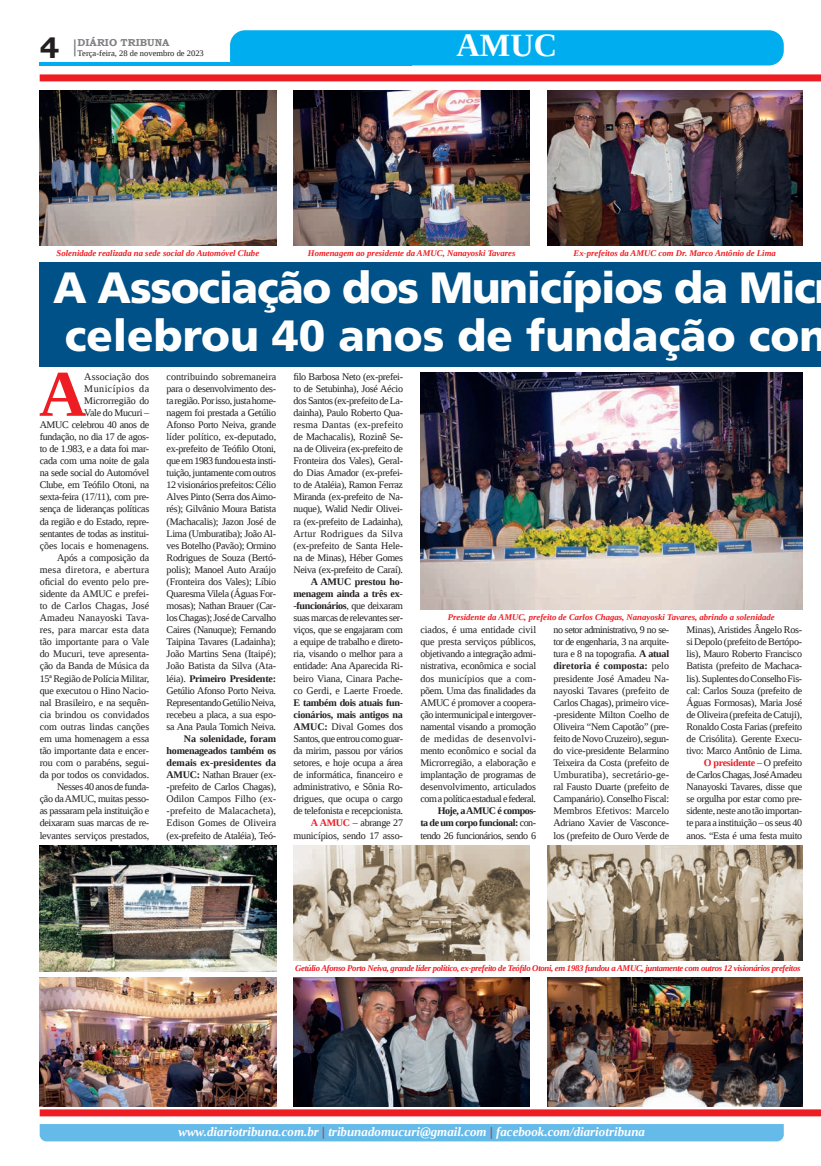
<style>
.page{position:relative;width:821px;height:1166px;background:#fff}
.page>*{position:absolute;margin:0;border:0;box-sizing:border-box;transform-origin:0 0}
.t1{font:700 65.36px "Liberation Serif";color:#ee1d23}
.t2{font:900 43.75px/48.1px "Frutiger LT Std";letter-spacing:-.03em;color:#fff}
.t3{font:700 32.38px "Liberation Serif";color:#fff}
.t4{font:700 29.31px "Bookman Old Style";color:#231f20}
.t5{font:italic 700 12.95px "Liberation Serif";color:#fff}
.t6{font:10.06px/12.1px "Liberation Serif";letter-spacing:-.025em;color:#231f20;text-align:justify}
.t7{font:700 10.06px/12.1px "Liberation Serif";letter-spacing:-.05em;color:#231f20;text-align:justify}
.t8{font:700 10.06px "Bookman Old Style";color:#808285}
.t9{font:italic 700 8.75px "Liberation Serif";color:#ee1d23}
.t10{font:italic 700 8.75px "Liberation Serif";letter-spacing:-.035em;color:#ee1d23}
.t11{font:8.4px "Liberation Serif";color:#231f20}
.s1{font-weight:700}
.s2{font-weight:700;color:#ee1d23}
.s3{font-weight:400}
.s4{color:#ee1d23}
</style>
<div class="page">
<div style="left:40px;top:263px;width:781px;height:104px;background:#005187"></div>
<svg style="left:74px;top:39px;width:2px;height:17px"></svg>
<hr style="left:40px;top:62px;width:372px;height:3px;background:#00aeef">
<div style="left:230px;top:30px;width:554px;height:35px;background:#00aeef"></div>
<div style="left:40px;top:1124px;width:744px;height:17px;background:#64bae9"></div>
<div style="left:40px;top:74px;width:781px;height:7px;background:#ee1d23"></div>
<div style="left:40px;top:1109px;width:781px;height:7px;background:#ee1d23"></div>
<img style="left:40px;top:90px;width:236px;height:156px">
<img style="left:547px;top:90px;width:255px;height:156px">
<img style="left:294px;top:90px;width:236px;height:156px">
<img style="left:40px;top:845px;width:236px;height:126px">
<img style="left:294px;top:845px;width:236px;height:115px">
<img style="left:547px;top:845px;width:255px;height:115px">
<img style="left:420px;top:373px;width:382px;height:237px">
<img style="left:40px;top:977px;width:236px;height:130px">
<img style="left:294px;top:977px;width:236px;height:130px">
<img style="left:547px;top:977px;width:255px;height:130px">
<h3 class="t4" style="left:40px;top:27px;width:21px">4</h3>
<p class="t8" style="left:78px;top:35px;width:93px">DIÁRIO TRIBUNA</p>
<p class="t11" style="left:78px;top:48px;width:128px">Terça-feira, 28 de novembro de 2023</p>
<h3 class="t3" style="left:457px;top:24px;width:102px">AMUC</h3>
<p class="t9" style="left:57px;top:247px;width:204px">Solenidade realizada na sede social do Automóvel Clube</p>
<p class="t9" style="left:308px;top:247px;width:209px">Homenagem ao presidente da AMUC, Nanayoski Tavares</p>
<p class="t9" style="left:574px;top:247px;width:204px">Ex-prefeitos da AMUC com Dr. Marco Antônio de Lima</p>
<h2 class="t2" style="left:53px;top:263px;width:764px">A Associação dos Municípios da Mic celebrou 40 anos de fundação co</h2>
<p class="t6" style="left:40px;top:370px;width:111px;text-align:right">Associação dos<br>Municípios da<br>Microrregião do<br>Vale do Mucuri –<br>AMUC celebrou 40 anos de fundação, no dia 17 de agos&shy;to de 1.983, e a data foi mar&shy;cada com uma noite de gala na sede social do Automóvel<br>Clube, em Teófilo Otoni, na sexta-feira (17/11), com pre&shy;sença de lideranças políticas da região e do Estado, repre&shy;sentantes de todas as institui&shy;ções locais e homenagens.<br>Após a composição da mesa diretora, e abertura oficial do evento pelo pre&shy;sidente da AMUC e prefei&shy;to de Carlos Chagas, José<br>Amadeu Nanayoski Tava&shy;res, para marcar esta data tão importante para o Vale do Mucuri, teve apresenta&shy;ção da Banda de Música da<br>15ª Região de Polícia Militar, que executou o Hino Nacio&shy;nal Brasileiro, e na sequên&shy;cia brindou os convidados com outras lindas canções em uma homenagem a essa tão importante data e encer&shy;rou com o parabéns, segui&shy;da por todos os convidados.<br>Nesses 40 anos de funda-<br>ção da AMUC, muitas pesso&shy;as passaram pela instituição e deixaram suas marcas de re&shy;levantes serviços prestados,</p>
<p class="t6" style="left:167px;top:370px;width:111px">contribuindo sobremaneira para o desenvolvimento des&shy;ta região. Por isso, justa home&shy;nagem foi prestada a Getúlio Afonso Porto Neiva, grande líder político, ex-deputado, ex-prefeito de Teófilo Otoni, que em 1983 fundou esta insti&shy;tuição, juntamente com outros 12 visionários prefeitos: Célio Alves Pinto (Serra dos Aimo&shy;rés); Gilvânio Moura Batista (Machacalis); Jazon José de Lima (Umburatiba); João Al&shy;ves Botelho (Pavão); Ormino Rodrigues de Souza (Bertó&shy;polis); Manoel Auto Araújo (Fronteira dos Vales); Líbio Quaresma Vilela (Águas For&shy;mosas); Nathan Brauer (Car&shy;los Chagas); José de Carvalho Caires (Nanuque); Fernando Taipina Tavares (Ladainha); João Martins Sena (Itaipé); João Batista da Silva (Ata&shy;léia). <span class="s1">Primeiro Presidente:<br></span>Getúlio Afonso Porto Neiva.<br>Representando Getúlio Neiva, recebeu a placa, a sua espo&shy;sa Ana Paula Tomich Neiva.</p>
<h1 class="t1" style="left:39px;top:350px;width:49px">A</h1>
<p class="t6" style="left:167px;top:732px;width:111px;text-indent:17px"><span class="s1">Na solenidade, foram homenageados também os demais ex-presidentes da AMUC:</span> Nathan Brauer (ex--prefeito de Carlos Chagas), Odilon Campos Filho (ex--prefeito de Malacacheta), Edison Gomes de Oliveira (ex-prefeito de Ataléia), Teó-</p>
<p class="t6" style="left:294px;top:370px;width:111px">filo Barbosa Neto (ex-prefei&shy;to de Setubinha), José Aécio dos Santos (ex-prefeito de La&shy;dainha), Paulo Roberto Qua&shy;resma Dantas (ex-prefeito de Machacalis), Rozinê Se&shy;na de Oliveira (ex-prefeito de Fronteira dos Vales), Geral&shy;do Dias Amador (ex-prefei&shy;to de Ataléia), Ramon Ferraz Miranda (ex-prefeito de Na&shy;nuque), Walid Nedir Olivei&shy;ra (ex-prefeito de Ladainha), Artur Rodrigues da Silva (ex-prefeito de Santa Hele&shy;na de Minas), Héber Gomes Neiva (ex-prefeito de Caraí).</p>
<p class="t6" style="left:293px;top:575px;width:111px;text-indent:17px"><span class="s1">A AMUC prestou ho&shy;menagem ainda a três ex--funcionários</span>, que deixaram suas marcas de relevantes ser&shy;viços, que se engajaram com a equipe de trabalho e direto&shy;ria, visando o melhor para a entidade: Ana Aparecida Ri&shy;beiro Viana, Cinara Pache&shy;co Gerdi, e Laerte Froede.</p>
<p class="t6" style="left:293px;top:696px;width:111px;text-align:right"><span class="s1">E também dois atuais fun&shy;cionários, mais antigos na<br>AMUC:</span> Dival Gomes dos<br>Santos, que entrou como guar&shy;da mirim, passou por vários setores, e hoje ocupa a área de informática, financeiro e administrativo, e Sônia Ro&shy;drigues, que ocupa o cargo de telefonista e recepcionista.<br><span class="s2">A AMUC</span> – abrange 27 municípios, sendo 17 asso-</p>
<p class="t9" style="left:448px;top:611px;width:329px">Presidente da AMUC, prefeito de Carlos Chagas, Nanayoski Tavares, abrindo a solenidade</p>
<p class="t6" style="left:420px;top:624px;width:117px">ciados, é uma entidade civil que presta serviços públicos, objetivando a integração admi&shy;nistrativa, econômica e social dos municípios que a com&shy;põem. Uma das finalidades da AMUC é promover a coopera&shy;ção intermunicipal e intergover&shy;namental visando a promoção de medidas de desenvolvi&shy;mento econômico e social da Microrregião, a elaboração e implantação de programas de desenvolvimento, articulados com a política estadual e federal.</p>
<p class="t7" style="left:420px;top:805px;width:117px;text-indent:17px">Hoje, a AMUC é compos&shy;ta de um corpo funcional: <span class="s3">con&shy;tendo 26 funcionários, sendo 6</span></p>
<p class="t6" style="left:553px;top:624px;width:117px">no setor administrativo, 9 no se&shy;tor de engenharia, 3 na arquite&shy;tura e 8 na topografia. <span class="s1">A atual diretoria é composta:</span> pelo presidente José Amadeu Na&shy;nayoski Tavares (prefeito de Carlos Chagas), primeiro vice--presidente Milton Coelho de Oliveira “Nem Capotão” (pre&shy;feito de Novo Cruzeiro), segun&shy;do vice-presidente Belarmino Teixeira da Costa (prefeito de Umburatiba), secretário-ge&shy;ral Fausto Duarte (prefeito de Campanário). Conselho Fiscal:<br>Membros Efetivos: Marcelo Adriano Xavier de Vasconce&shy;los (prefeito de Ouro Verde de</p>
<p class="t6" style="left:687px;top:624px;width:117px;text-align:right">Minas), Aristides Ângelo Ros&shy;si Depolo (prefeito de Bertópo&shy;lis), Mauro Roberto Francisco<br>Batista (prefeito de Machaca&shy;lis). Suplentes do Conselho Fis&shy;cal: Carlos Souza (prefeito de<br>Águas Formosas), Maria José de Oliveira (prefeita de Catuji),<br>Ronaldo Costa Farias (prefeito de Crisólita). Gerente Execu&shy;tivo: Marco Antônio de Lima.<br><span class="s2">O presidente</span> – O prefeito<br>de Carlos Chagas, José Amadeu<br>Nanayoski Tavares, disse que se orgulha por estar como pre&shy;sidente, neste ano tão importan&shy;te para a instituição – os seus 40 anos. “Esta é uma festa muito</p>
<p class="t10" style="left:295px;top:962px;width:507px">Getúlio Afonso Porto Neiva, grande líder político, ex-prefeito de Teófilo Otoni, em 1983 fundou a AMUC, juntamente com outros 12 visionários prefeitos</p>
<p class="t5" style="left:178px;top:1123px;width:468px">www.diariotribuna.com.br <span class="s4">|</span> tribunadomucuri@gmail.com <span class="s4">|</span> facebook.com/diariotribuna</p>
</div>
